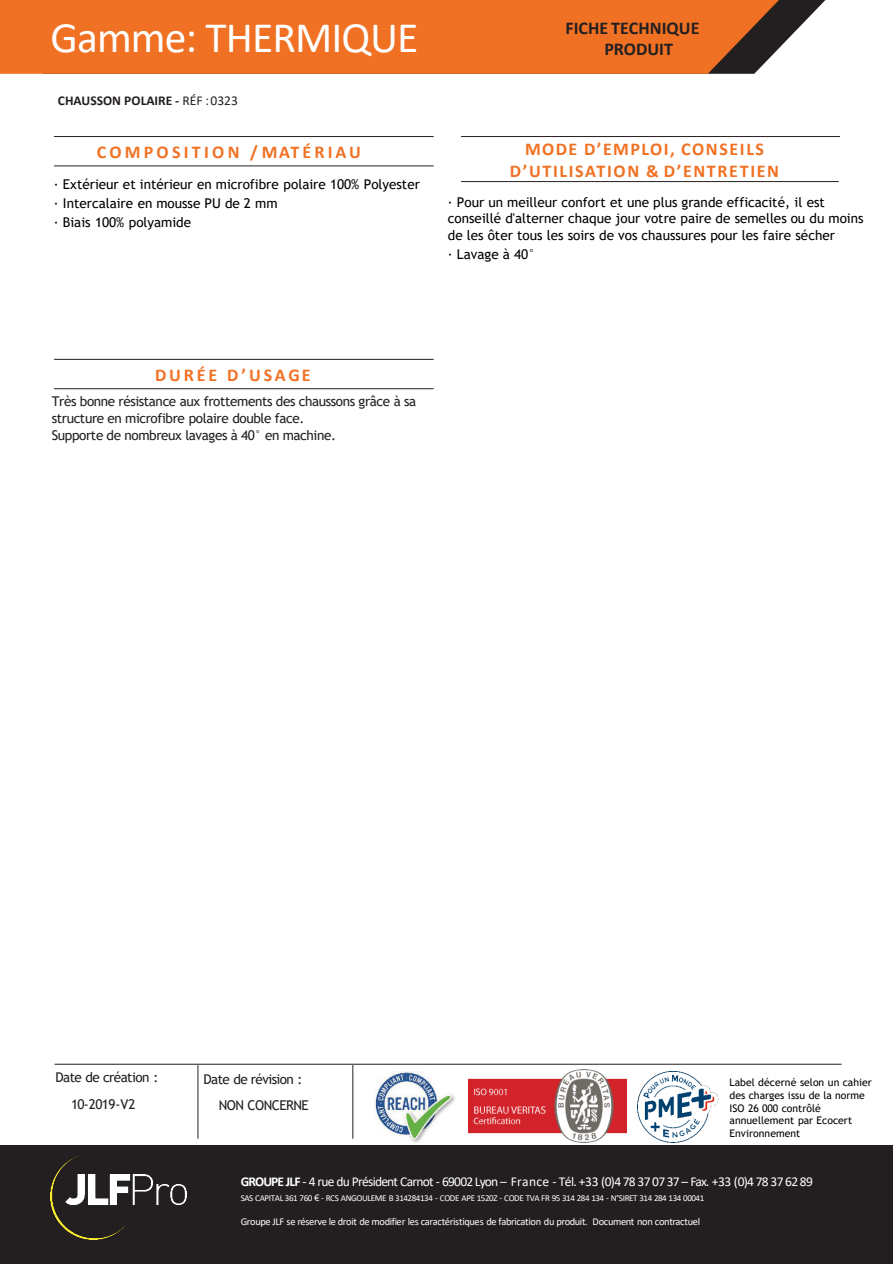
<style>
.page{position:relative;width:893px;height:1264px;background:#fff}
.page>*{position:absolute;margin:0;border:0;box-sizing:border-box;transform-origin:0 0}
.t1{font:43.5px "Calibri";letter-spacing:-.02em;color:#fff}
.t2{font:700 18px/21.6px "Calibri";letter-spacing:.095em;color:#f07123;text-align:center}
.t3{font:700 18px/21.6px "Calibri";color:#231f20}
.t4{font:700 18px "Calibri";letter-spacing:.175em;color:#f07123}
.t5{font:700 18px "Calibri";letter-spacing:.155em;color:#f07123}
.t6{font:13.5px/19.2px "Trebuchet MS";color:#000}
.t7{font:13.5px/16.2px "Trebuchet MS";letter-spacing:-.03em;color:#231f20}
.t8{font:13.5px "Calibri";letter-spacing:-.055em;color:#fff}
.t9{font:700 13.5px "Calibri";color:#231f20}
.t10{font:10.5px "Calibri";letter-spacing:-.035em;color:#fff}
.t11{font:10.5px/12.6px "Trebuchet MS";letter-spacing:.005em;color:#000}
.t12{font:9px "Calibri";letter-spacing:-.045em;color:#fff}
.s1{font-weight:400}
.s2{font-weight:700}
.s3{font-family:"Arial"}
</style>
<div class="page">
<div style="left:0;top:1144px;width:892px;height:119px;background:#231f20"></div>
<hr style="left:54px;top:136px;width:379px;height:1px;background:#231f20">
<hr style="left:54px;top:359px;width:379px;height:1px;background:#231f20">
<hr style="left:54px;top:165px;width:379px;height:1px;background:#231f20">
<hr style="left:54px;top:388px;width:379px;height:1px;background:#231f20">
<hr style="left:461px;top:136px;width:379px;height:1px;background:#231f20">
<hr style="left:461px;top:181px;width:377px;height:1px;background:#231f20">
<svg style="left:778px;top:0;width:47px;height:49px"></svg>
<div style="left:0;top:0;width:778px;height:74px;background:#f07123"></div>
<hr style="left:55px;top:1063px;width:786px;height:1px;background:#231f20">
<hr style="left:197px;top:1064px;width:1px;height:74px;background:#231f20">
<hr style="left:352px;top:1064px;width:1px;height:74px;background:#231f20">
<img style="left:469px;top:1069px;width:157px;height:73px">
<img style="left:373px;top:1071px;width:82px;height:71px">
<img style="left:637px;top:1071px;width:81px;height:71px">
<img style="left:50px;top:1156px;width:136px;height:82px">
<h1 class="t1" style="left:50px;top:17px;width:369px">Gamme: THERMIQUE</h1>
<p class="t9" style="left:58px;top:94px;width:182px">CHAUSSON POLAIRE - <span class="s1">RÉF :0323</span></p>
<h2 class="t4" style="left:97px;top:143px;width:266px">COMPOSITION / MATÉRIAU</h2>
<p class="t6" style="left:54px;top:175px;width:367px">· Extérieur et intérieur en microfibre polaire 100% Polyester · Intercalaire en mousse PU de 2 mm<br>· Biais 100% polyamide</p>
<h2 class="t3" style="left:604px;top:17px;width:97px;text-indent:-39px">FICHE TECHNIQUE<br>PRODUIT</h2>
<h2 class="t2" style="left:510px;top:138px;width:271px">MODE D’EMPLOI, CONSEILS<br>D’UTILISATION &amp; D’ENTRETIEN</h2>
<p class="t6" style="left:448px;top:195px;width:417px;line-height:16.2px">· Pour un meilleur confort et une plus grande efficacité, il est conseillé d'alterner chaque jour votre paire de semelles ou du moins de les ôter tous les soirs de vos chaussures pour les faire sécher</p>
<p class="t6" style="left:448px;top:245px;width:89px">· Lavage à 40°</p>
<h2 class="t5" style="left:155px;top:366px;width:157px">DURÉE D’USAGE</h2>
<p class="t7" style="left:52px;top:394px;width:366px">Très bonne résistance aux frottements des chaussons grâce à sa structure en microfibre polaire double face.</p>
<p class="t7" style="left:52px;top:428px;width:286px">Supporte de nombreux lavages à 40° en machine.</p>
<p class="t7" style="left:55px;top:1070px;width:105px">Date de création :</p>
<p class="t7" style="left:203px;top:1071px;width:100px">Date de révision :</p>
<p class="t7" style="left:71px;top:1097px;width:66px">10-2019-V2</p>
<p class="t7" style="left:219px;top:1097px;width:92px">NON CONCERNE</p>
<p class="t11" style="left:729px;top:1076px;width:144px">Label décerné selon un cahier des charges issu de la norme<br>ISO 26 000 contrôlé annuellement par Ecocert<br>Environnement</p>
<p class="t8" style="left:241px;top:1174px;width:573px"><span class="s2">GROUPE JLF</span> - 4 rue du Président Carnot - 69002 Lyon – France - Tél. +33 (0)4 78 37 07 37 – Fax. +33 (0)4 78 37 62 89</p>
<p class="t12" style="left:241px;top:1193px;width:465px">SAS CAPITAL 361 760 <span class="s3">€</span> - RCS ANGOULEME B 314284134 - CODE APE 1520Z - CODE TVA FR 95 314 284 134 - N°SIRET 314 284 134 00041</p>
<p class="t10" style="left:241px;top:1216px;width:461px">Groupe JLF se réserve le droit de modifier les caractéristiques de fabrication du produit. Document non contractuel</p>
</div>
